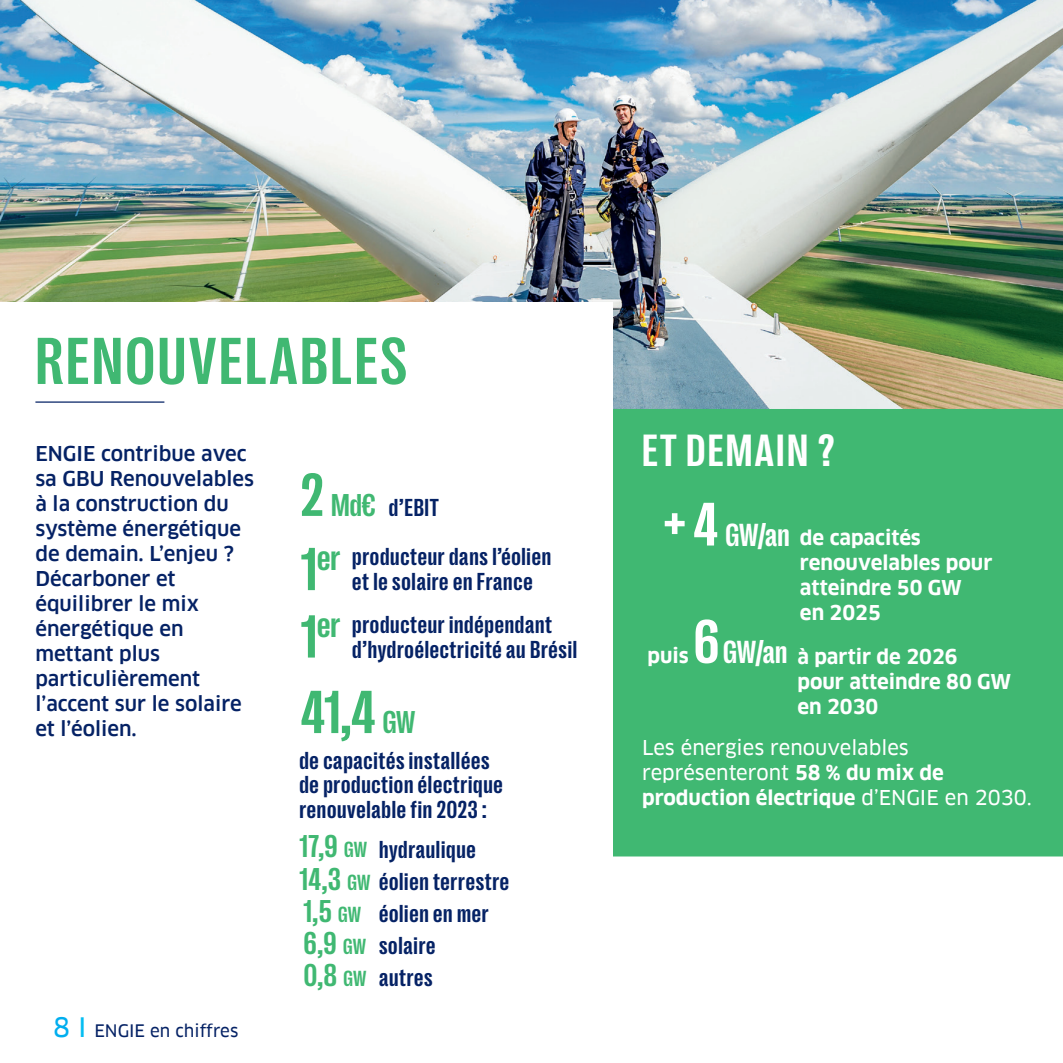
<style>
.page{position:relative;width:1063px;height:1063px;background:#fff}
.page>*{position:absolute;margin:0;border:0;box-sizing:border-box;transform-origin:0 0}
.t1{font:700 condensed 67.5px "Right Grotesk";letter-spacing:.04em;color:#40b872}
.Texte_introduction{font:700 condensed 61.75px "Right Grotesk";color:#40b872}
.Inter_titre{font:700 condensed 46px "Right Grotesk";letter-spacing:.05em;color:#fff}
.Texte_introduction-2{font:700 condensed 36px "Right Grotesk";color:#40b872}
.Texte_introduction-3{font:700 condensed 32.5px "Right Grotesk";letter-spacing:-.005em;color:#fff}
.Texte_introduction-4{font:700 condensed 32.25px "Right Grotesk";color:#40b872}
.Texte_introduction-5{font:700 condensed 25px/24.8px "Right Grotesk";letter-spacing:.03em;color:#052265}
.Texte_introduction-6{font:500 20px/25px "Clan Pro";color:#052265}
.Texte_introduction-7{font:700 20px/25px "Clan Pro";color:#fff}
.Texte_introduction-8{font:20px/25px "Clan Pro News";color:#fff}
.Texte_courant{font:17px "Clan Pro News";color:#052265}
.s1{font-size:61.75px}
.s2{font-size:62.5px}
.s3{font-size:32.25px}
.s4{font-family:"Clan Pro";font-weight:700}
.s5{font-size:22.25px}
.s6{font-size:26.25px;color:#00aeef}
.s7{font-size:26.25px;color:#04bdf2}
</style>
<div class="page">
<img style="left:0;top:0;width:1063px;height:409px">
<div style="left:614px;top:410px;width:448px;height:445px;background:#40b872"></div>
<div style="left:613px;top:409px;width:450px;height:447px;border:2px solid #40b872"></div>
<div style="left:0;top:303px;width:613px;height:670px;background:#fff"></div>
<hr style="left:35px;top:401px;width:129px;height:2px;background:#052265">
<p class="t1" style="left:35px;top:326px;width:373px">RENOUVELABLES</p>
<p class="Texte_introduction-6" style="left:35px;top:442px;width:213px">ENGIE contribue avec</p>
<p class="Inter_titre" style="left:642px;top:427px;width:194px">ET DEMAIN ?</p>
<p class="Texte_introduction-6" style="left:35px;top:467px;width:220px">sa GBU Renouvelables à la construction du système énergétique de demain. L’enjeu ?</p>
<p class="Texte_introduction-6" style="left:35px;top:567px;width:208px">Décarboner et équilibrer le mix énergétique en mettant plus particulièrement l’accent sur le solaire et l’éolien.</p>
<p class="Texte_introduction-4" style="left:301px;top:488px;width:77px"><span class="s1">2</span> Md€</p>
<p class="Texte_introduction-5" style="left:389px;top:495px;width:52px">d’EBIT</p>
<p class="Texte_introduction-5" style="left:352px;top:545px;width:200px">producteur dans l’éolien et le solaire en France</p>
<p class="Texte_introduction-5" style="left:352px;top:612px;width:226px">producteur indépendant d’hydroélectricité au Brésil</p>
<p class="Texte_introduction-3" style="left:663px;top:518px;width:128px"><span class="s2">+ 4</span> GW/an</p>
<p class="Texte_introduction-7" style="left:800px;top:525px;width:194px">de capacités renouvelables pour atteindre 50 GW<br>en 2025</p>
<p class="Texte_introduction-2" style="left:301px;top:539px;width:41px"><span class="s1">1</span>er</p>
<p class="Texte_introduction-2" style="left:301px;top:606px;width:41px"><span class="s1">1</span>er</p>
<p class="Texte_introduction-3" style="left:694px;top:635px;width:95px"><span class="s2">6</span> GW/an</p>
<p class="Texte_introduction-7" style="left:647px;top:643px;width:43px">puis</p>
<p class="Texte_introduction-7" style="left:797px;top:644px;width:215px">à partir de 2026<br>pour atteindre 80 GW en 2030</p>
<p class="Texte_introduction" style="left:301px;top:680px;width:116px">41,4 <span class="s3">GW</span></p>
<p class="Texte_introduction-8" style="left:642px;top:735px;width:391px">Les énergies renouvelables représenteront <span class="s4">58 % du mix de production électrique</span> d’ENGIE en 2030.</p>
<p class="Texte_introduction-5" style="left:299px;top:748px;width:205px">de capacités installées de production électrique renouvelable fin 2023 :</p>
<p class="Texte_introduction-4" style="left:299px;top:830px;width:69px">17,9 <span class="s5">GW</span></p>
<p class="Texte_introduction-4" style="left:299px;top:862px;width:73px">14,3 <span class="s5">GW</span></p>
<p class="Texte_introduction-4" style="left:304px;top:894px;width:59px">1,5 <span class="s5">GW</span></p>
<p class="Texte_introduction-4" style="left:304px;top:926px;width:64px">6,9 <span class="s5">GW</span></p>
<p class="Texte_introduction-4" style="left:304px;top:958px;width:64px">0,8 <span class="s5">GW</span></p>
<p class="Texte_introduction-5" style="left:379px;top:837px;width:98px">hydraulique</p>
<p class="Texte_introduction-5" style="left:379px;top:869px;width:132px">éolien terrestre</p>
<p class="Texte_introduction-5" style="left:379px;top:901px;width:111px">éolien en mer</p>
<p class="Texte_introduction-5" style="left:379px;top:933px;width:58px">solaire</p>
<p class="Texte_introduction-5" style="left:379px;top:965px;width:55px">autres</p>
<p class="Texte_courant" style="left:53px;top:1020px;width:187px"><span class="s6">8</span> <span class="s7">I</span> ENGIE en chiffres</p>
</div>
